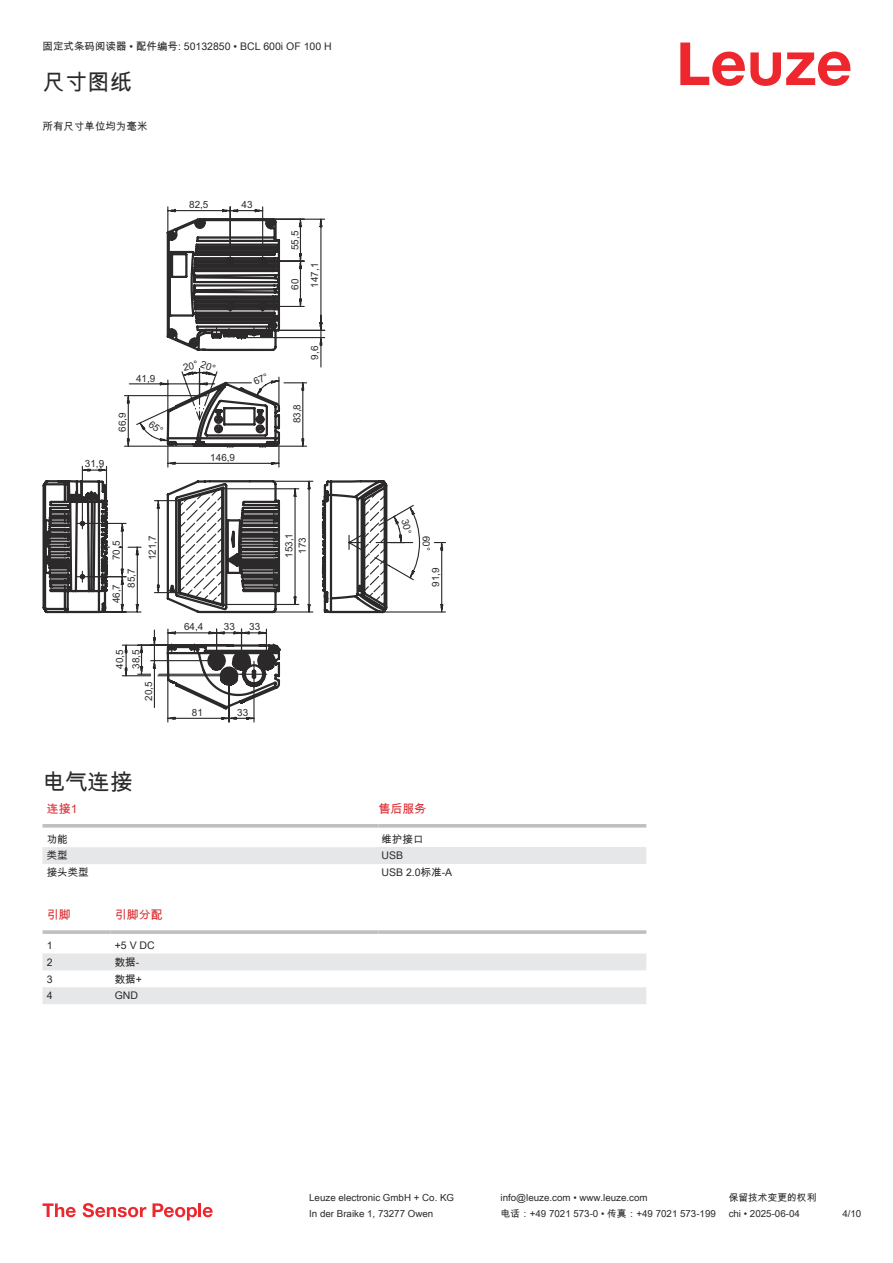
<style>
.page{position:relative;width:893px;height:1263px;background:#fff}
.page>*{position:absolute;margin:0;border:0;box-sizing:border-box;transform-origin:0 0}
.t1{font:22.5px "Arial Unicode MS";color:#2b292a}
.t2{font:12px "Arial Unicode MS";color:#db2a30}
.t3{font:10.5px "Arial Unicode MS";color:#2b292a}
.t4{font:9.9px/15px "Arial";color:#2b292a}
.t5{font:9.75px "Arial Unicode MS";color:#2b292a}
</style>
<div class="page">
<svg style="left:680px;top:43px;width:170px;height:43px"></svg>
<div style="left:43px;top:847px;width:335px;height:17px;background:#e6e7e9"></div>
<svg style="left:43px;top:824px;width:335px;height:4px"></svg>
<svg style="left:378px;top:824px;width:268px;height:4px"></svg>
<div style="left:378px;top:847px;width:268px;height:17px;background:#e6e7e9"></div>
<svg style="left:43px;top:953px;width:603px;height:51px"></svg>
<hr style="left:43px;top:930px;width:68px;height:4px;background:#c5c6c8">
<svg style="left:111px;top:930px;width:267px;height:4px"></svg>
<hr style="left:378px;top:930px;width:268px;height:4px;background:#c5c6c8">
<svg style="left:43px;top:1203px;width:33px;height:14px"></svg>
<svg style="left:83px;top:1203px;width:63px;height:14px"></svg>
<svg style="left:153px;top:1203px;width:44px;height:17px"></svg>
<hr style="left:198px;top:1203px;width:3px;height:14px;background:#ed272d">
<svg style="left:203px;top:1207px;width:10px;height:10px"></svg>
<svg style="left:46px;top:480px;width:53px;height:134px"></svg>
<svg style="left:67px;top:206px;width:259px;height:407px"></svg>
<svg style="left:76px;top:368px;width:370px;height:245px"></svg>
<svg style="left:99px;top:466px;width:201px;height:257px"></svg>
<svg style="left:183px;top:360px;width:33px;height:11px"></svg>
<svg style="left:401px;top:519px;width:11px;height:14px"></svg>
<svg style="left:148px;top:420px;width:16px;height:12px"></svg>
<svg style="left:253px;top:373px;width:14px;height:12px"></svg>
<p class="t3" style="left:43px;top:39px;width:291px">固定式条码阅读器 • 配件编号: 50132850 • BCL 600i OF 100 H</p>
<h1 class="t1" style="left:43px;top:66px;width:91px">尺寸图纸</h1>
<p class="t3" style="left:43px;top:119px;width:106px">所有尺寸单位均为毫米</p>
<p class="t4" style="left:189px;top:198px;width:21px">82,5</p>
<p class="t4" style="left:241px;top:198px;width:13px">43</p>
<p class="t4" style="left:85px;top:457px;width:21px">31,9</p>
<p class="t4" style="left:136px;top:371px;width:21px">41,9</p>
<p class="t4" style="left:115px;top:431px;width:21px;rotate:-90deg">66,9</p>
<p class="t4" style="left:210px;top:450px;width:26px">146,9</p>
<p class="t4" style="left:288px;top:250px;width:21px;rotate:-90deg">55,5</p>
<p class="t4" style="left:288px;top:290px;width:13px;rotate:-90deg">60</p>
<p class="t4" style="left:308px;top:288px;width:26px;rotate:-90deg">147,1</p>
<p class="t4" style="left:308px;top:359px;width:15px;rotate:-90deg">9,6</p>
<p class="t4" style="left:290px;top:423px;width:21px;rotate:-90deg">83,8</p>
<p class="t4" style="left:109px;top:560px;width:21px;rotate:-90deg">70,5</p>
<p class="t4" style="left:109px;top:588px;width:21px;text-indent:-16px;rotate:-90deg">46,7<br>85,7</p>
<p class="t4" style="left:145px;top:560px;width:26px;rotate:-90deg">121,7</p>
<p class="t4" style="left:283px;top:558px;width:26px;line-height:13.2px;text-align:center;rotate:-90deg">153,1<br>173</p>
<p class="t4" style="left:184px;top:620px;width:21px">64,4</p>
<p class="t4" style="left:224px;top:620px;width:13px">33</p>
<p class="t4" style="left:249px;top:620px;width:13px">33</p>
<p class="t4" style="left:113px;top:669px;width:21px;rotate:-90deg">40,5</p>
<p class="t4" style="left:129px;top:669px;width:21px;rotate:-90deg">38,5</p>
<p class="t4" style="left:142px;top:701px;width:21px;rotate:-90deg">20,5</p>
<p class="t4" style="left:192px;top:706px;width:13px">81</p>
<p class="t4" style="left:237px;top:706px;width:13px">33</p>
<p class="t4" style="left:433px;top:536px;width:17px;rotate:90deg">60°</p>
<p class="t4" style="left:429px;top:587px;width:21px;rotate:-90deg">91,9</p>
<h1 class="t1" style="left:43px;top:766px;width:91px">电气连接</h1>
<p class="t2" style="left:47px;top:800px;width:32px">连接1</p>
<p class="t2" style="left:378px;top:800px;width:49px">售后服务</p>
<p class="t3" style="left:47px;top:831px;width:22px">功能</p>
<p class="t3" style="left:382px;top:831px;width:43px">维护接口</p>
<p class="t3" style="left:47px;top:848px;width:22px">类型</p>
<p class="t3" style="left:382px;top:848px;width:23px">USB</p>
<p class="t3" style="left:47px;top:865px;width:43px">接头类型</p>
<p class="t3" style="left:382px;top:865px;width:72px">USB 2.0标准-A</p>
<p class="t2" style="left:47px;top:906px;width:25px">引脚</p>
<p class="t2" style="left:115px;top:906px;width:49px">引脚分配</p>
<p class="t3" style="left:47px;top:937px;width:7px">1</p>
<p class="t3" style="left:115px;top:937px;width:41px">+5 V DC</p>
<p class="t3" style="left:47px;top:954px;width:7px">2</p>
<p class="t3" style="left:115px;top:954px;width:26px">数据-</p>
<p class="t3" style="left:47px;top:971px;width:7px">3</p>
<p class="t3" style="left:115px;top:971px;width:29px">数据+</p>
<p class="t3" style="left:47px;top:988px;width:7px">4</p>
<p class="t3" style="left:115px;top:988px;width:25px">GND</p>
<p class="t5" style="left:309px;top:1191px;width:146px">Leuze electronic GmbH + Co. KG</p>
<p class="t5" style="left:501px;top:1191px;width:149px">info@leuze.com • www.leuze.com</p>
<p class="t5" style="left:729px;top:1191px;width:89px">保留技术变更的权利</p>
<p class="t5" style="left:309px;top:1206px;width:126px">In der Braike 1, 73277 Owen</p>
<p class="t5" style="left:501px;top:1206px;width:217px">电话：+49 7021 573-0 • 传真：+49 7021 573-199</p>
<p class="t5" style="left:729px;top:1206px;width:73px">chi • 2025-06-04</p>
<p class="t5" style="left:842px;top:1206px;width:20px">4/10</p>
</div>
